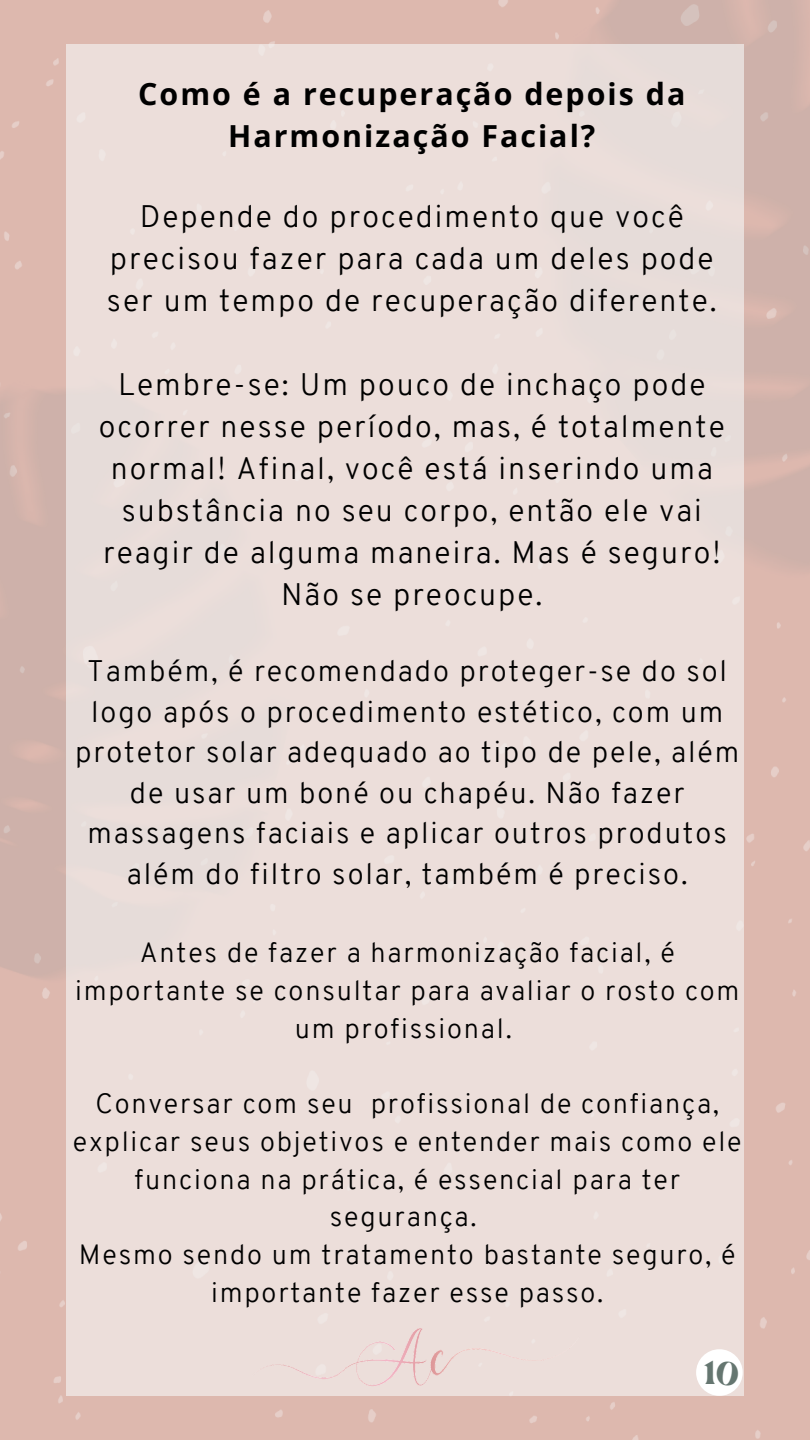
<style>
.page{position:relative;width:810px;height:1440px;background:#fff}
.page>*{position:absolute;margin:0;border:0;box-sizing:border-box;transform-origin:0 0}
.t1{font:300 30.4px/42px "Overpass";letter-spacing:.065em;color:#000;text-align:center}
.t2{font:700 30.4px/42px "Open Sans";letter-spacing:.065em;color:#000;text-align:center}
.t3{font:300 29px/40.5px "Overpass";letter-spacing:.065em;color:#000;text-align:center}
.t4{font:300 27.2px/37.7px "Overpass";letter-spacing:.065em;color:#000;text-align:center}
.t5{font:26.4px "Brasika Display";color:#657670}
</style>
<div class="page">
<img style="left:0;top:0;width:810px;height:1440px">
<div style="left:67px;top:44px;width:677px;height:1352px;background:#ecdeda"></div>
<img style="left:266px;top:1328px;width:256px;height:58px">
<div style="left:696px;top:1349px;width:47px;height:47px;background:#fff;border-radius:50%"></div>
<p class="t2" style="left:138px;top:73px;width:549px">Como é a recuperação depois da<br>Harmonização Facial?</p>
<p class="t1" style="left:107px;top:198px;width:611px">Depende do procedimento que você precisou fazer para cada um deles pode ser um tempo de recuperação diferente.</p>
<p class="t1" style="left:99px;top:366px;width:627px">Lembre-se: Um pouco de inchaço pode ocorrer nesse período, mas, é totalmente normal! Afinal, você está inserindo uma substância no seu corpo, então ele vai reagir de alguma maneira. Mas é seguro!<br>Não se preocupe.</p>
<p class="t3" style="left:75px;top:654px;width:666px">Também, é recomendado proteger-se do sol logo após o procedimento estético, com um protetor solar adequado ao tipo de pele, além de usar um boné ou chapéu. Não fazer massagens faciais e aplicar outros produtos além do filtro solar, também é preciso.</p>
<p class="t4" style="left:75px;top:937px;width:666px">Antes de fazer a harmonização facial, é importante se consultar para avaliar o rosto com um profissional.</p>
<p class="t4" style="left:73px;top:1088px;width:670px">Conversar com seu profissional de confiança, explicar seus objetivos e entender mais como ele funciona na prática, é essencial para ter segurança.<br>Mesmo sendo um tratamento bastante seguro, é importante fazer esse passo.</p>
<p class="t5" style="left:704px;top:1353px;width:36px">10</p>
</div>
